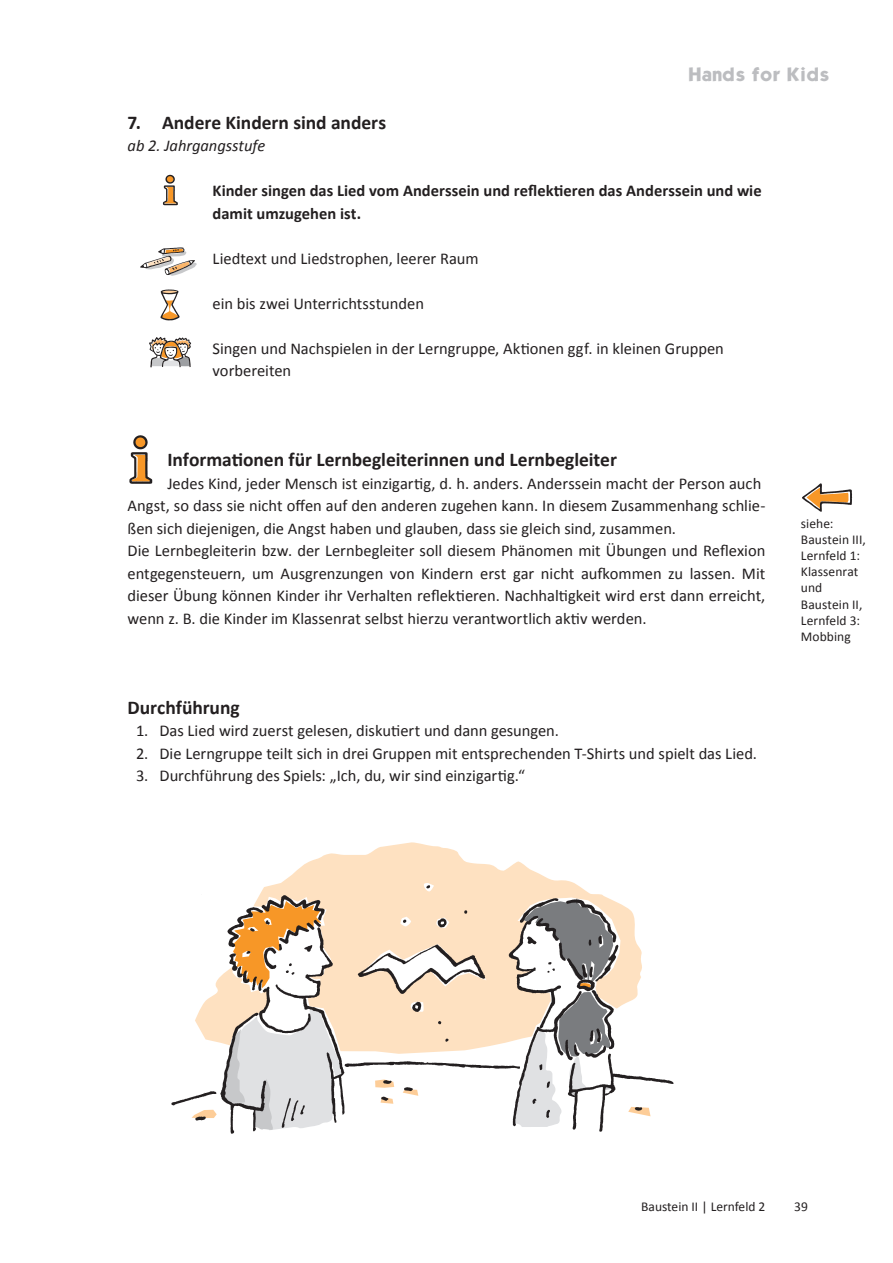
<style>
.page{position:relative;width:893px;height:1263px;background:#fff}
.page>*{position:absolute;margin:0;border:0;box-sizing:border-box;transform-origin:0 0}
.t1{font:700 19.5px "Calibri";color:#231f20}
.t2{font:16.5px/22.5px "Calibri";letter-spacing:-.005em;color:#231f20}
.t3{font:700 16.5px/22.5px "Calibri";color:#231f20}
.t4{font:italic 16.5px "Calibri";letter-spacing:-.005em;color:#231f20}
.t5{font:16.5px "Kabel Bd Normal";letter-spacing:.01em;color:#bcbdc0}
.t6{font:13.5px/16.2px "Calibri";letter-spacing:.005em;color:#231f20}
</style>
<div class="page">
<img style="left:163px;top:174px;width:15px;height:31px">
<img style="left:140px;top:247px;width:57px;height:29px">
<img style="left:160px;top:289px;width:20px;height:31px">
<img style="left:149px;top:337px;width:43px;height:30px">
<img style="left:129px;top:435px;width:24px;height:49px">
<img style="left:802px;top:483px;width:50px;height:28px">
<svg style="left:284px;top:842px;width:283px;height:39px;fill:#fee1c1"></svg>
<img style="left:171px;top:881px;width:503px;height:253px">
<p class="t5" style="left:688px;top:63px;width:142px">Hands for Kids</p>
<p class="t1" style="left:128px;top:110px;width:260px">7. Andere Kindern sind anders</p>
<p class="t4" style="left:128px;top:136px;width:139px">ab 2. Jahrgangsstufe</p>
<p class="t3" style="left:213px;top:179px;width:551px">Kinder singen das Lied vom Anderssein und reflektieren das Anderssein und wie damit umzugehen ist.</p>
<p class="t2" style="left:213px;top:246px;width:268px">Liedtext und Liedstrophen, leerer Raum</p>
<p class="t2" style="left:213px;top:291px;width:213px">ein bis zwei Unterrichtsstunden</p>
<p class="t2" style="left:213px;top:336px;width:513px">Singen und Nachspielen in der Lerngruppe, Aktionen ggf. in kleinen Gruppen vorbereiten</p>
<p class="t1" style="left:167px;top:448px;width:451px">Informationen für Lernbegleiterinnen und Lernbegleiter</p>
<p class="t2" style="left:128px;top:471px;width:639px;text-indent:40px">Jedes Kind, jeder Mensch ist einzigartig, d. h. anders. Anderssein macht der Person auch Angst, so dass sie nicht offen auf den anderen zugehen kann. In diesem Zusammenhang schlie&shy;ßen sich diejenigen, die Angst haben und glauben, dass sie gleich sind, zusammen.<br>Die Lernbegleiterin bzw. der Lernbegleiter soll diesem Phänomen mit Übungen und Reflexion entgegensteuern, um Ausgrenzungen von Kindern erst gar nicht aufkommen zu lassen. Mit dieser Übung können Kinder ihr Verhalten reflektieren. Nachhaltigkeit wird erst dann erreicht, wenn z. B. die Kinder im Klassenrat selbst hierzu verantwortlich aktiv werden.</p>
<p class="t1" style="left:128px;top:695px;width:114px">Durchführung</p>
<p class="t2" style="left:136px;top:719px;width:424px">1. Das Lied wird zuerst gelesen, diskutiert und dann gesungen.</p>
<p class="t2" style="left:136px;top:741px;width:622px">2. Die Lerngruppe teilt sich in drei Gruppen mit entsprechenden T-Shirts und spielt das Lied.</p>
<p class="t2" style="left:136px;top:764px;width:390px">3. Durchführung des Spiels: „Ich, du, wir sind einzigartig.“</p>
<p class="t6" style="left:801px;top:514px;width:67px">siehe:<br>Baustein III,<br>Lernfeld 1:<br>Klassenrat und<br>Baustein II,<br>Lernfeld 3:<br>Mobbing</p>
<p class="t6" style="left:641px;top:1198px;width:126px">Baustein II | Lernfeld 2</p>
<p class="t6" style="left:794px;top:1198px;width:15px">39</p>
</div>
